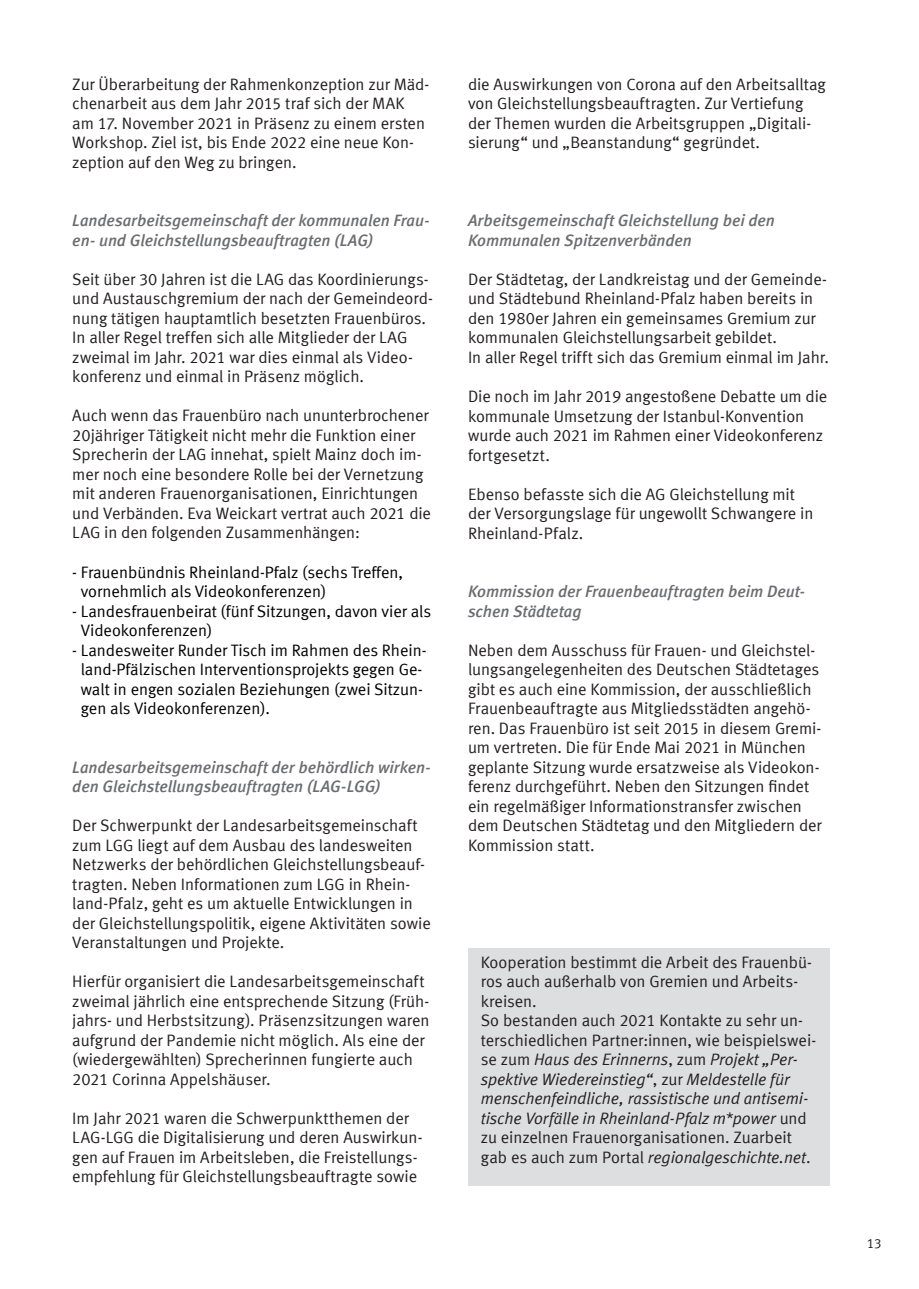
<style>
.page{position:relative;width:919px;height:1289px;background:#fff}
.page>*{position:absolute;margin:0;border:0;box-sizing:border-box;transform-origin:0 0}
.t1{font:16.5px/19.5px "Mainz Meta";letter-spacing:-.005em;color:#231f20}
.t2{font:16.5px/19.5px "Mainz Meta";color:#000001}
.t3{font:italic 700 16.5px/19.5px "Mainz Meta";color:#6c6d70}
.t4{font:13.5px "Mainz Meta";color:#231f20}
.s1{font-style:italic}
</style>
<div class="page">
<div style="left:468px;top:948px;width:361px;height:238px;background:#dddee0"></div>
<p class="t1" style="left:72px;top:74px;width:358px">Zur Überarbeitung der Rahmenkonzeption zur Mäd&shy;chenarbeit aus dem Jahr 2015 traf sich der MAK am 17. November 2021 in Präsenz zu einem ersten Workshop. Ziel ist, bis Ende 2022 eine neue Kon&shy;zeption auf den Weg zu bringen.</p>
<p class="t3" style="left:72px;top:210px;width:359px">Landesarbeitsgemeinschaft der kommunalen Frau&shy;en- und Gleichstellungsbeauftragten (LAG)</p>
<p class="t1" style="left:72px;top:269px;width:362px">Seit über 30 Jahren ist die LAG das Koordinierungs&shy;und Austauschgremium der nach der Gemeindeord&shy;nung tätigen hauptamtlich besetzten Frauenbüros.<br>In aller Regel treffen sich alle Mitglieder der LAG zweimal im Jahr. 2021 war dies einmal als Video&shy;konferenz und einmal in Präsenz möglich.</p>
<p class="t1" style="left:72px;top:406px;width:360px">Auch wenn das Frauenbüro nach ununterbrochener 20jähriger Tätigkeit nicht mehr die Funktion einer Sprecherin der LAG innehat, spielt Mainz doch im&shy;mer noch eine besondere Rolle bei der Vernetzung mit anderen Frauenorganisationen, Einrichtungen und Verbänden. Eva Weickart vertrat auch 2021 die LAG in den folgenden Zusammenhängen:</p>
<p class="t2" style="left:81px;top:562px;width:324px;text-indent:-8px">- Frauenbündnis Rheinland-Pfalz (sechs Treffen, vornehmlich als Videokonferenzen)</p>
<p class="t2" style="left:81px;top:601px;width:352px;text-indent:-8px">- Landesfrauenbeirat (fünf Sitzungen, davon vier als<br>Videokonferenzen)</p>
<p class="t2" style="left:81px;top:640px;width:347px;text-indent:-8px">- Landesweiter Runder Tisch im Rahmen des Rhein&shy;land-Pfälzischen Interventionsprojekts gegen Ge&shy;walt in engen sozialen Beziehungen (zwei Sitzun&shy;gen als Videokonferenzen).</p>
<p class="t3" style="left:72px;top:757px;width:360px">Landesarbeitsgemeinschaft der behördlich wirken&shy;den Gleichstellungsbeauftragten (LAG-LGG)</p>
<p class="t1" style="left:72px;top:815px;width:360px">Der Schwerpunkt der Landesarbeitsgemeinschaft zum LGG liegt auf dem Ausbau des landesweiten Netzwerks der behördlichen Gleichstellungsbeauf&shy;tragten. Neben Informationen zum LGG in Rhein&shy;land-Pfalz, geht es um aktuelle Entwicklungen in der Gleichstellungspolitik, eigene Aktivitäten sowie Veranstaltungen und Projekte.</p>
<p class="t1" style="left:72px;top:971px;width:359px">Hierfür organisiert die Landesarbeitsgemeinschaft zweimal jährlich eine entsprechende Sitzung (Früh&shy;jahrs- und Herbstsitzung). Präsenzsitzungen waren aufgrund der Pandemie nicht möglich. Als eine der (wiedergewählten) Sprecherinnen fungierte auch 2021 Corinna Appelshäuser.</p>
<p class="t1" style="left:72px;top:1108px;width:351px">Im Jahr 2021 waren die Schwerpunktthemen der LAG-LGG die Digitalisierung und deren Auswirkun&shy;gen auf Frauen im Arbeitsleben, die Freistellungs&shy;empfehlung für Gleichstellungsbeauftragte sowie</p>
<p class="t1" style="left:468px;top:74px;width:359px">die Auswirkungen von Corona auf den Arbeitsalltag von Gleichstellungsbeauftragten. Zur Vertiefung der Themen wurden die Arbeitsgruppen „Digitali&shy;sierung“ und „Beanstandung“ gegründet.</p>
<p class="t3" style="left:468px;top:211px;width:308px">Arbeitsgemeinschaft Gleichstellung bei den<br>Kommunalen Spitzenverbänden</p>
<p class="t1" style="left:468px;top:269px;width:362px">Der Städtetag, der Landkreistag und der Gemeinde&shy;und Städtebund Rheinland-Pfalz haben bereits in den 1980er Jahren ein gemeinsames Gremium zur kommunalen Gleichstellungsarbeit gebildet.<br>In aller Regel trifft sich das Gremium einmal im Jahr.</p>
<p class="t1" style="left:468px;top:386px;width:361px">Die noch im Jahr 2019 angestoßene Debatte um die kommunale Umsetzung der Istanbul-Konvention wurde auch 2021 im Rahmen einer Videokonferenz fortgesetzt.</p>
<p class="t1" style="left:468px;top:484px;width:347px">Ebenso befasste sich die AG Gleichstellung mit der Versorgungslage für ungewollt Schwangere in<br>Rheinland-Pfalz.</p>
<p class="t3" style="left:468px;top:581px;width:339px">Kommission der Frauenbeauftragten beim Deut&shy;schen Städtetag</p>
<p class="t1" style="left:468px;top:640px;width:355px">Neben dem Ausschuss für Frauen- und Gleichstel&shy;lungsangelegenheiten des Deutschen Städtetages gibt es auch eine Kommission, der ausschließlich Frauenbeauftragte aus Mitgliedsstädten angehö&shy;ren. Das Frauenbüro ist seit 2015 in diesem Gremi&shy;um vertreten. Die für Ende Mai 2021 in München geplante Sitzung wurde ersatzweise als Videokon&shy;ferenz durchgeführt. Neben den Sitzungen findet ein regelmäßiger Informationstransfer zwischen dem Deutschen Städtetag und den Mitgliedern der Kommission statt.</p>
<p class="t1" style="left:480px;top:951px;width:337px">Kooperation bestimmt die Arbeit des Frauenbü&shy;ros auch außerhalb von Gremien und Arbeits&shy;kreisen.<br>So bestanden auch 2021 Kontakte zu sehr un&shy;terschiedlichen Partner:innen, wie beispielswei&shy;se zum <span class="s1">Haus des Erinnerns</span>, zum <span class="s1">Projekt „Per&shy;spektive Wiedereinstieg“</span>, zur <span class="s1">Meldestelle für menschenfeindliche, rassistische und antisemi&shy;tische Vorfälle in Rheinland-Pfalz m*power</span> und zu einzelnen Frauenorganisationen. Zuarbeit gab es auch zum Portal <span class="s1">regionalgeschichte.net</span>.</p>
<p class="t4" style="left:866px;top:1235px;width:16px">13</p>
</div>
